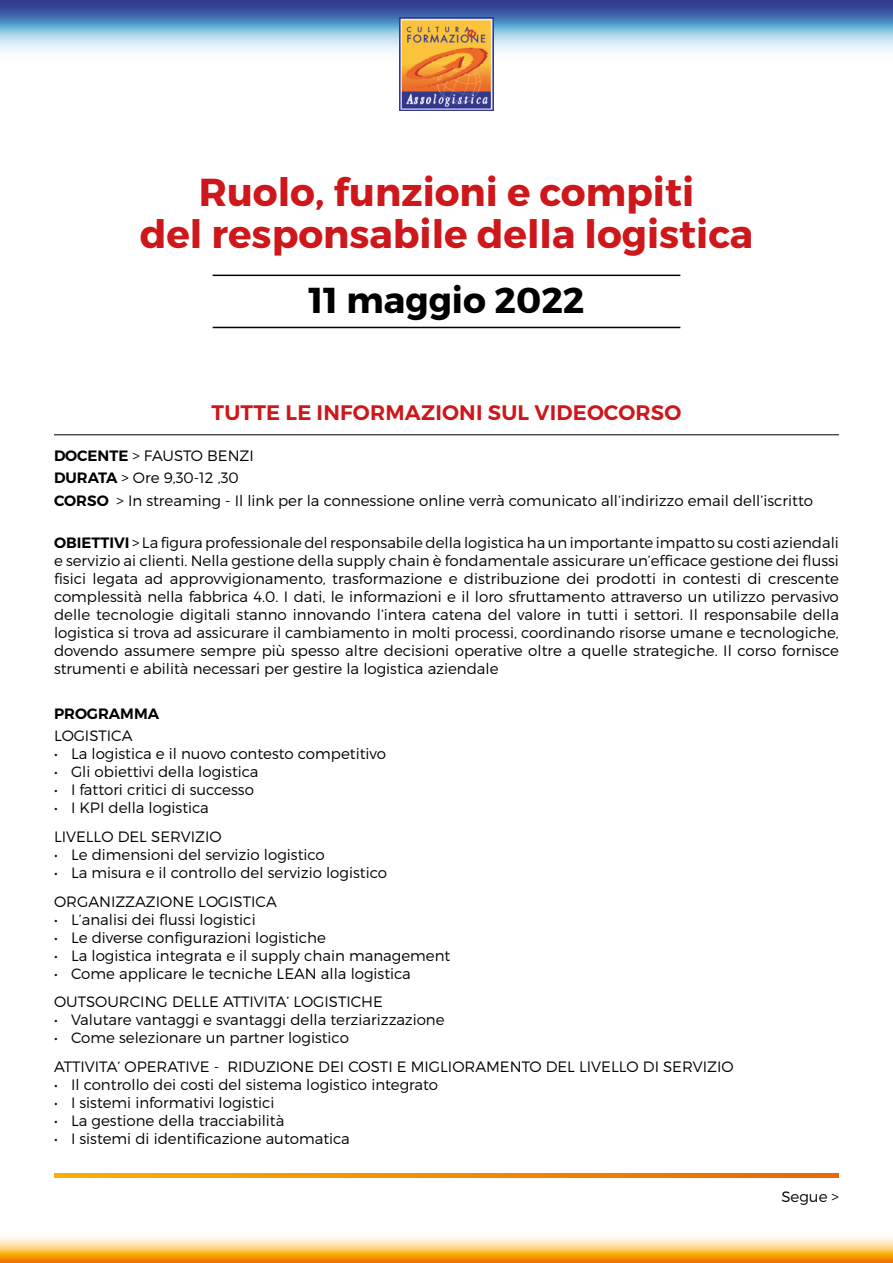
<style>
.page{position:relative;width:893px;height:1263px;background:#fff}
.page>*{position:absolute;margin:0;border:0;box-sizing:border-box;transform-origin:0 0}
.t1{font:700 39px/42px "Montserrat";color:#cd171a;text-align:center}
.t2{font:700 36px "Montserrat";color:#000}
.t3{font:600 21px "Montserrat";letter-spacing:.01em;color:#cd171a}
.t4{font:300 15px/18px "Montserrat";color:#000;text-align:justify}
.t5{font:600 15px "Montserrat";color:#000}
.s1{font-weight:600}
</style>
<div class="page">
<svg style="left:0;top:0;width:893px;height:69px"></svg>
<svg style="left:0;top:1236px;width:893px;height:27px;background:#fac268"></svg>
<svg style="left:54px;top:1174px;width:785px;height:4px;background:#f28c00"></svg>
<img style="left:400px;top:17px;width:93px;height:94px">
<hr style="left:54px;top:434px;width:785px;height:1px;background:#000">
<hr style="left:213px;top:275px;width:467px;height:1px;background:#000">
<hr style="left:213px;top:327px;width:467px;height:1px;background:#000">
<p class="t1" style="left:140px;top:171px;width:615px">Ruolo, funzioni e compiti<br>del responsabile della logistica</p>
<p class="t2" style="left:308px;top:278px;width:278px">11 maggio 2022</p>
<p class="t3" style="left:212px;top:400px;width:471px">TUTTE LE INFORMAZIONI SUL VIDEOCORSO</p>
<p class="t4" style="left:54px;top:446px;width:201px"><span class="s1">DOCENTE</span> &gt; FAUSTO BENZI</p>
<p class="t4" style="left:54px;top:469px;width:186px"><span class="s1">DURATA</span> &gt; Ore 9,30-12 ,30</p>
<p class="t4" style="left:54px;top:491px;width:761px"><span class="s1">CORSO</span> &gt; In streaming - Il link per la connessione online verrà comunicato all’indirizzo email dell’iscritto</p>
<p class="t4" style="left:54px;top:534px;width:786px"><span class="s1">OBIETTIVI</span> &gt; La figura professionale del responsabile della logistica ha un importante impatto su costi aziendali e servizio ai clienti. Nella gestione della supply chain è fondamentale assicurare un’efficace gestione dei flussi fisici legata ad approvvigionamento, trasformazione e distribuzione dei prodotti in contesti di crescente complessità nella fabbrica 4.0. I dati, le informazioni e il loro sfruttamento attraverso un utilizzo pervasivo delle tecnologie digitali stanno innovando l’intera catena del valore in tutti i settori. Il responsabile della logistica si trova ad assicurare il cambiamento in molti processi, coordinando risorse umane e tecnologiche, dovendo assumere sempre più spesso altre decisioni operative oltre a quelle strategiche. Il corso fornisce strumenti e abilità necessari per gestire la logistica aziendale</p>
<p class="t5" style="left:54px;top:704px;width:107px">PROGRAMMA</p>
<p class="t4" style="left:54px;top:726px;width:80px">LOGISTICA</p>
<p class="t4" style="left:54px;top:744px;width:334px">• La logistica e il nuovo contesto competitivo</p>
<p class="t4" style="left:54px;top:762px;width:206px">• Gli obiettivi della logistica</p>
<p class="t4" style="left:54px;top:780px;width:201px">• I fattori critici di successo</p>
<p class="t4" style="left:54px;top:798px;width:156px">• I KPI della logistica</p>
<p class="t4" style="left:54px;top:827px;width:169px">LIVELLO DEL SERVIZIO</p>
<p class="t4" style="left:54px;top:845px;width:272px">• Le dimensioni del servizio logistico</p>
<p class="t4" style="left:54px;top:863px;width:335px">• La misura e il controllo del servizio logistico</p>
<p class="t4" style="left:54px;top:892px;width:224px">ORGANIZZAZIONE LOGISTICA</p>
<p class="t4" style="left:54px;top:910px;width:203px">• L’analisi dei flussi logistici</p>
<p class="t4" style="left:54px;top:928px;width:274px">• Le diverse configurazioni logistiche</p>
<p class="t4" style="left:54px;top:946px;width:398px">• La logistica integrata e il supply chain management</p>
<p class="t4" style="left:54px;top:964px;width:358px">• Come applicare le tecniche LEAN alla logistica</p>
<p class="t4" style="left:54px;top:993px;width:330px">OUTSOURCING DELLE ATTIVITA’ LOGISTICHE</p>
<p class="t4" style="left:54px;top:1011px;width:392px">• Valutare vantaggi e svantaggi della terziarizzazione</p>
<p class="t4" style="left:54px;top:1029px;width:296px">• Come selezionare un partner logistico</p>
<p class="t4" style="left:54px;top:1058px;width:681px">ATTIVITA’ OPERATIVE - RIDUZIONE DEI COSTI E MIGLIORAMENTO DEL LIVELLO DI SERVIZIO</p>
<p class="t4" style="left:54px;top:1076px;width:386px">• Il controllo dei costi del sistema logistico integrato</p>
<p class="t4" style="left:54px;top:1094px;width:222px">• I sistemi informativi logistici</p>
<p class="t4" style="left:54px;top:1112px;width:232px">• La gestione della tracciabilità</p>
<p class="t4" style="left:54px;top:1130px;width:297px">• I sistemi di identificazione automatica</p>
<p class="t4" style="left:781px;top:1187px;width:59px">Segue &gt;</p>
</div>
